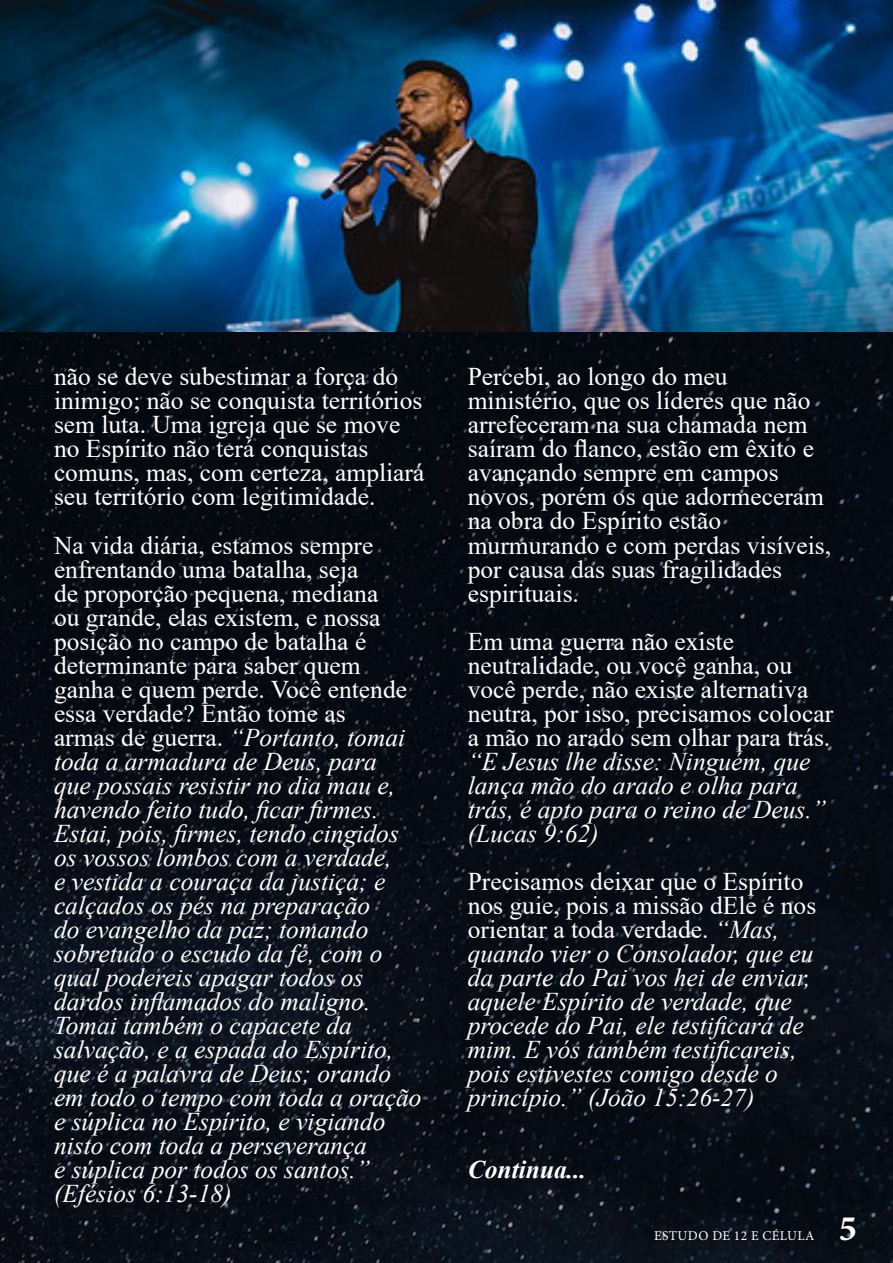
<style>
.page{position:relative;width:893px;height:1263px;background:#fff}
.page>*{position:absolute;margin:0;border:0;box-sizing:border-box;transform-origin:0 0}
.t1{font:36px "Minion Variable Concept";color:#fff}
.Texto{font:italic 25.5px/24px "Times New Roman";color:#fff}
.Texto-2{font:25.5px/24px "Times New Roman";color:#fff}
.Texto-3{font:italic 700 25.5px "Times New Roman";color:#fff}
.t2{font:13.5px "Minion Pro";letter-spacing:.03em;color:#fff}
.s1{font-style:normal}
.s2{font-style:italic}
</style>
<div class="page">
<img style="left:0;top:332px;width:893px;height:931px">
<img style="left:0;top:0;width:893px;height:332px">
<p class="Texto-2" style="left:54px;top:364px;width:372px">não se deve subestimar a força do inimigo; não se conquista territórios sem luta. Uma igreja que se move no Espírito não terá conquistas comuns, mas, com certeza, ampliará seu território com legitimidade.</p>
<p class="Texto" style="left:54px;top:532px;width:369px"><span class="s1">Na vida diária, estamos sempre enfrentando uma batalha, seja<br>de proporção pequena, mediana<br>ou grande, elas existem, e nossa posição no campo de batalha é determinante para saber quem ganha e quem perde. Você entende essa verdade? Então tome as<br>armas de guerra.</span> “Portanto, tomai toda a armadura de Deus, para<br>que possais resistir no dia mau e, havendo feito tudo, ficar firmes.<br>Estai, pois, firmes, tendo cingidos os vossos lombos com a verdade,<br>e vestida a couraça da justiça; e calçados os pés na preparação<br>do evangelho da paz; tomando sobretudo o escudo da fé, com o qual podereis apagar todos os dardos inflamados do maligno.<br>Tomai também o capacete da salvação, e a espada do Espírito, que é a palavra de Deus; orando em todo o tempo com toda a oração e súplica no Espírito, e vigiando nisto com toda a perseverança<br>e súplica por todos os santos.” (Efésios 6:13-18)</p>
<p class="Texto-2" style="left:468px;top:364px;width:348px">Percebi, ao longo do meu ministério, que os líderes que não arrefeceram na sua chamada nem saíram do flanco, estão em êxito e avançando sempre em campos</p>
<p class="Texto-2" style="left:468px;top:484px;width:365px">novos, porém os que adormeceram na obra do Espírito estão murmurando e com perdas visíveis, por causa das suas fragilidades espirituais.</p>
<p class="Texto-2" style="left:468px;top:628px;width:367px">Em uma guerra não existe neutralidade, ou você ganha, ou você perde, não existe alternativa neutra, por isso, precisamos colocar a mão no arado sem olhar para trás. <span class="s2">“E Jesus lhe disse: Ninguém, que lança mão do arado e olha para trás, é apto para o reino de Deus.” (Lucas 9:62)</span></p>
<p class="Texto" style="left:468px;top:868px;width:350px"><span class="s1">Precisamos deixar que o Espírito nos guie, pois a missão dEle é nos orientar a toda verdade.</span> “Mas, quando vier o Consolador, que eu da parte do Pai vos hei de enviar, aquele Espírito de verdade, que procede do Pai, ele testificará de mim. E vós também testificareis, pois estivestes comigo desde o princípio.” (João 15:26-27)</p>
<p class="Texto-3" style="left:468px;top:1151px;width:120px">Continua...</p>
<p class="t2" style="left:654px;top:1226px;width:162px">ESTUDO DE 12 E CÉLULA</p>
<p class="t1" style="left:839px;top:1203px;width:20px">5</p>
</div>
